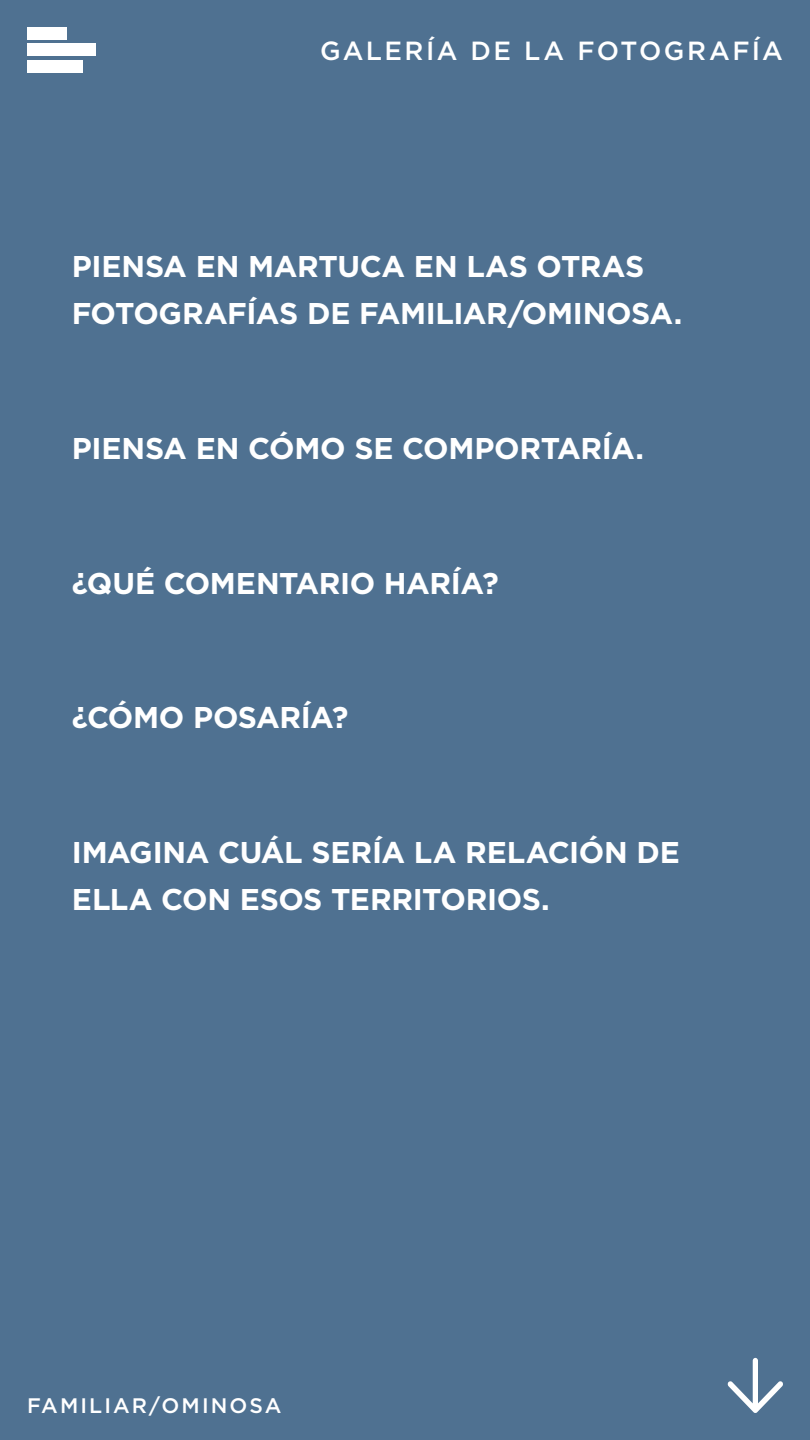
<style>
.page{position:relative;width:810px;height:1440px;background:#4f7191}
.page>*{position:absolute;margin:0;border:0;box-sizing:border-box;transform-origin:0 0}
.t1{font:700 30px/47.2px "Gotham";letter-spacing:-.01em;color:#fff}
.t2{font:500 26.25px "Gotham";letter-spacing:.09em;color:#fff}
.t3{font:500 21px "Gotham";letter-spacing:.1em;color:#fff}
</style>
<div class="page">
<div style="left:27px;top:27px;width:39px;height:12px;background:#fff"></div>
<div style="left:27px;top:44px;width:68px;height:12px;background:#fff"></div>
<div style="left:27px;top:60px;width:55px;height:13px;background:#fff"></div>
<svg style="left:727px;top:1358px;width:56px;height:55px"></svg>
<p class="t2" style="left:320px;top:33px;width:464px">GALERÍA DE LA FOTOGRAFÍA</p>
<p class="t1" style="left:72px;top:243px;width:612px">PIENSA EN MARTUCA EN LAS OTRAS<br>FOTOGRAFÍAS DE FAMILIAR/OMINOSA.</p>
<p class="t1" style="left:72px;top:424px;width:574px">PIENSA EN CÓMO SE COMPORTARÍA.</p>
<p class="t1" style="left:72px;top:559px;width:428px">¿QUÉ COMENTARIO HARÍA?</p>
<p class="t1" style="left:72px;top:694px;width:278px">¿CÓMO POSARÍA?</p>
<p class="t1" style="left:72px;top:828px;width:609px">IMAGINA CUÁL SERÍA LA RELACIÓN DE<br>ELLA CON ESOS TERRITORIOS.</p>
<p class="t3" style="left:27px;top:1392px;width:256px">FAMILIAR/OMINOSA</p>
</div>
